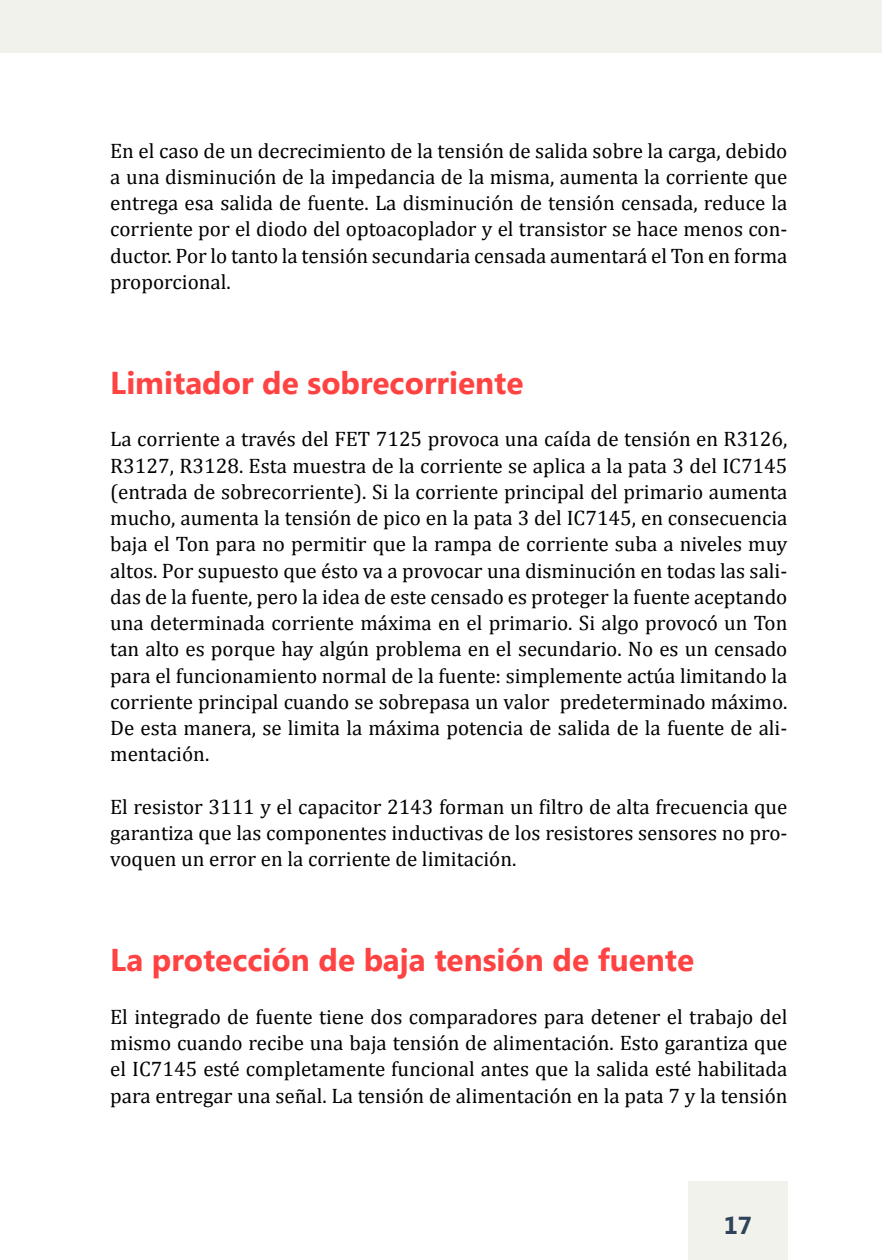
<style>
.page{position:relative;width:882px;height:1260px;background:#fff}
.page>*{position:absolute;margin:0;border:0;box-sizing:border-box;transform-origin:0 0}
.t1{font:700 31.5px "Segoe UI";color:#ff4242}
.t2{font:700 24.5px "Segoe UI";color:#2f435b}
.t3{font:21px/26.2px "Cambria";color:#000;text-align:justify}
</style>
<div class="page">
<div style="left:0;top:0;width:882px;height:52px;background:#f0f2eb"></div>
<div style="left:688px;top:1181px;width:100px;height:79px;background:#f0f2eb"></div>
<p class="t3" style="left:110px;top:137px;width:679px">En el caso de un decrecimiento de la tensión de salida sobre la carga, debido a una disminución de la impedancia de la misma, aumenta la corriente que entrega esa salida de fuente. La disminución de tensión censada, reduce la corriente por el diodo del optoacoplador y el transistor se hace menos con&shy;ductor. Por lo tanto la tensión secundaria censada aumentará el Ton en forma proporcional.</p>
<h1 class="t1" style="left:110px;top:360px;width:415px">Limitador de sobrecorriente</h1>
<p class="t3" style="left:110px;top:426px;width:679px">La corriente a través del FET 7125 provoca una caída de tensión en R3126, R3127, R3128. Esta muestra de la corriente se aplica a la pata 3 del IC7145 (entrada de sobrecorriente). Si la corriente principal del primario aumenta mucho, aumenta la tensión de pico en la pata 3 del IC7145, en consecuencia baja el Ton para no permitir que la rampa de corriente suba a niveles muy altos. Por supuesto que ésto va a provocar una disminución en todas las sali&shy;das de la fuente, pero la idea de este censado es proteger la fuente aceptando una determinada corriente máxima en el primario. Si algo provocó un Ton tan alto es porque hay algún problema en el secundario. No es un censado para el funcionamiento normal de la fuente: simplemente actúa limitando la corriente principal cuando se sobrepasa un valor predeterminado máximo.<br>De esta manera, se limita la máxima potencia de salida de la fuente de ali&shy;mentación.</p>
<p class="t3" style="left:110px;top:793px;width:679px">El resistor 3111 y el capacitor 2143 forman un filtro de alta frecuencia que garantiza que las componentes inductivas de los resistores sensores no pro&shy;voquen un error en la corriente de limitación.</p>
<h1 class="t1" style="left:110px;top:938px;width:585px">La protección de baja tensión de fuente</h1>
<p class="t3" style="left:110px;top:1003px;width:679px">El integrado de fuente tiene dos comparadores para detener el trabajo del mismo cuando recibe una baja tensión de alimentación. Esto garantiza que el IC7145 esté completamente funcional antes que la salida esté habilitada para entregar una señal. La tensión de alimentación en la pata 7 y la tensión</p>
<p class="t2" style="left:724px;top:1208px;width:30px">17</p>
</div>
